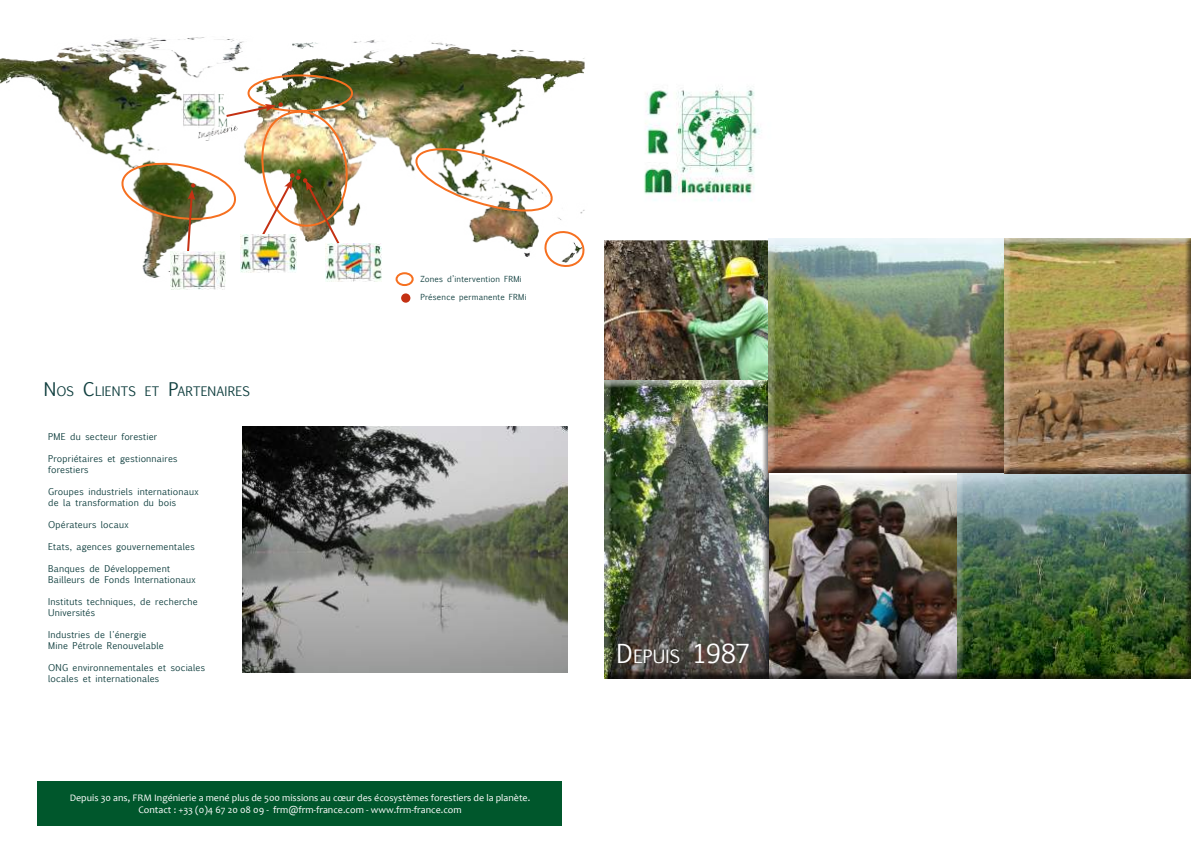
<style>
.page{position:relative;width:1191px;height:842px;background:#fff}
.page>*{position:absolute;margin:0;border:0;box-sizing:border-box;transform-origin:0 0}
.t1{font:25px "Euphemia CAS";color:#fff}
.t2{font:12.6px "Euphemia CAS";letter-spacing:.015em;color:#0f3e3e}
.t3{font:10px/12px "Candara";color:#fff;text-align:center}
.t4{font:9px/11px "Euphemia CAS";letter-spacing:.02em;color:#0f3e3e}
.t5{font:9px/10.8px "Euphemia CAS";color:#fff;text-align:center}
.t6{font:8px "Euphemia CAS";letter-spacing:.025em;color:#0f3e3e}
.s1{font-size:18px}
.s2{font-size:17.5px}
</style>
<div class="page">
<div style="left:604px;top:240px;width:182px;height:168px;background:#241f1f;opacity:.75"></div>
<div style="left:732px;top:475px;width:272px;height:204px;background:#241f1f;opacity:.75"></div>
<div style="left:599px;top:374px;width:170px;height:305px;background:#fff;opacity:.75"></div>
<div style="left:600px;top:381px;width:169px;height:298px;background:#241f1f;opacity:.75"></div>
<img style="left:242px;top:427px;width:325px;height:246px">
<div style="left:952px;top:443px;width:239px;height:236px;background:#241f1f;opacity:.75"></div>
<div style="left:767px;top:238px;width:245px;height:235px;background:#241f1f;opacity:.75"></div>
<div style="left:1003px;top:238px;width:188px;height:235px;background:#241f1f;opacity:.75"></div>
<img style="left:644px;top:86px;width:116px;height:115px">
<div style="left:38px;top:781px;width:524px;height:44px;background:#00572c"></div>
<img style="left:0;top:37px;width:585px;height:246px">
<div style="left:247px;top:74px;width:106px;height:38px;border:2px solid #f67020;border-radius:50%"></div>
<svg style="left:410px;top:143px;width:147px;height:71px"></svg>
<img style="left:181px;top:90px;width:56px;height:12px">
<img style="left:171px;top:257px;width:54px;height:32px">
<img style="left:241px;top:257px;width:55px;height:15px">
<svg style="left:381px;top:244px;width:4px;height:37px"></svg>
<img style="left:326px;top:244px;width:55px;height:37px">
<img style="left:118px;top:102px;width:233px;height:155px">
<div style="left:395px;top:272px;width:18px;height:14px;border:2px solid #f67020;border-radius:50%"></div>
<div style="left:401px;top:293px;width:9px;height:10px;background:#c43113;border-radius:50%"></div>
<svg style="left:541px;top:227px;width:44px;height:41px"></svg>
<h2 class="t2" style="left:44px;top:382px;width:208px"><span class="s1">N</span>OS <span class="s1">C</span>LIENTS ET <span class="s1">P</span>ARTENAIRES</h2>
<p class="t4" style="left:48px;top:431px;width:111px">PME du secteur forestier</p>
<p class="t4" style="left:48px;top:453px;width:131px">Propriétaires et gestionnaires forestiers</p>
<p class="t4" style="left:48px;top:486px;width:152px">Groupes industriels internationaux de la transformation du bois</p>
<p class="t4" style="left:48px;top:519px;width:82px">Opérateurs locaux</p>
<p class="t4" style="left:48px;top:541px;width:148px">Etats, agences gouvernementales</p>
<p class="t4" style="left:48px;top:563px;width:149px">Banques de Développement<br>Bailleurs de Fonds Internationaux</p>
<p class="t4" style="left:48px;top:596px;width:151px">Instituts techniques, de recherche<br>Universités</p>
<p class="t4" style="left:48px;top:629px;width:117px">Industries de l'énergie<br>Mine Pétrole Renouvelable</p>
<p class="t4" style="left:48px;top:662px;width:158px">ONG environnementales et sociales locales et internationales</p>
<p class="t6" style="left:420px;top:273px;width:103px">Zones d’intervention FRMi</p>
<p class="t6" style="left:420px;top:292px;width:108px">Présence permanente FRMi</p>
<p class="t3" style="left:70px;top:791px;width:462px">Depuis 30 ans, FRM Ingénierie a mené plus de 500 missions au cœur des écosystèmes forestiers de la planète.<br>Contact : +33 (0)4 67 20 08 09 - frm@frm-france.com - www.frm-france.com</p>
<p class="t5" style="left:177px;top:794px;width:256px">Téléphone : +33 (0)4 67 20 08 09 - Fax : +33 (0)4 67 20 08 12 www.frm-france.com - Email : frmi@frm-france.com</p>
<h1 class="t1" style="left:616px;top:636px;width:135px">D<span class="s2">EPUIS</span> 1987</h1>
</div>
